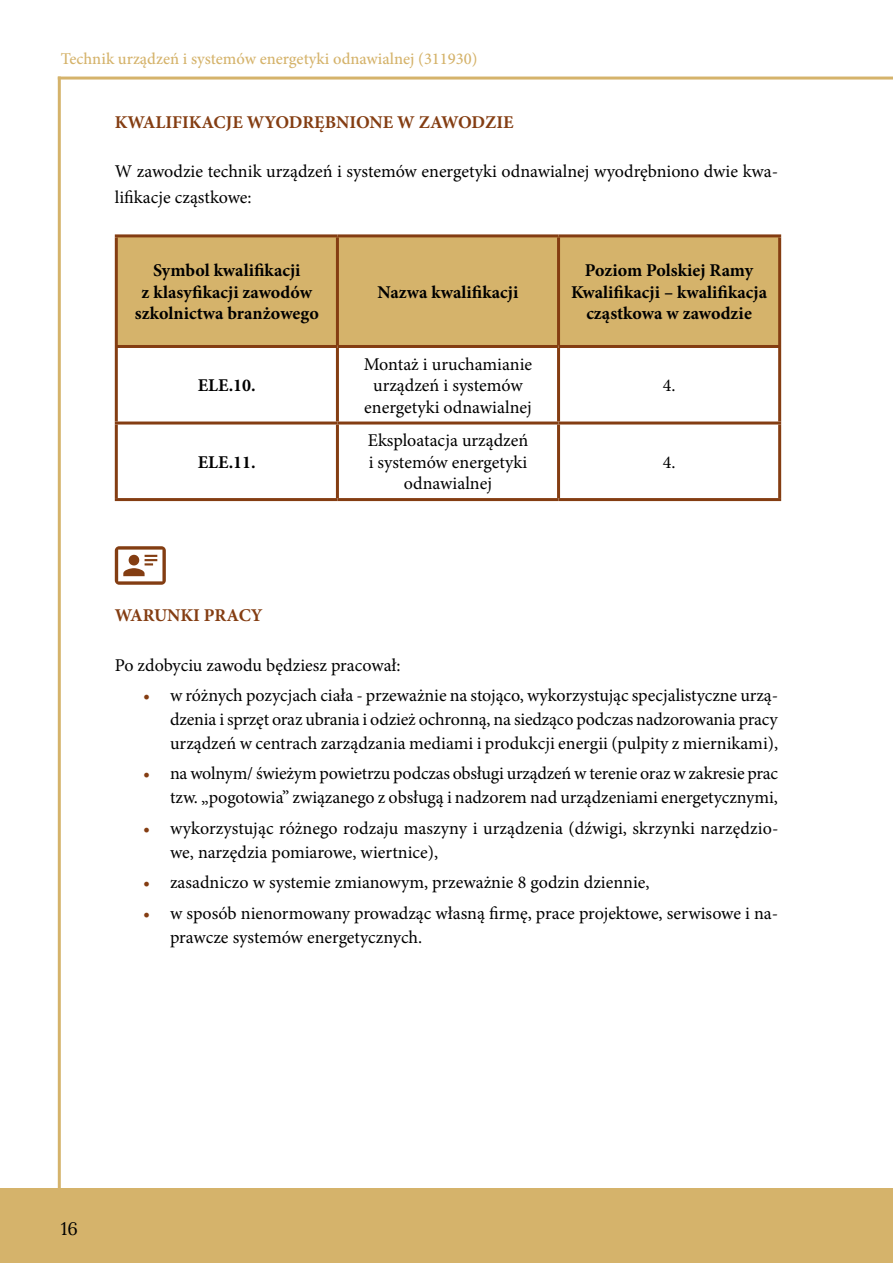
<style>
.page{position:relative;width:893px;height:1263px;background:#fff}
.page>*{position:absolute;margin:0;border:0;box-sizing:border-box;transform-origin:0 0}
.t1{font:18px/24px "Minion Pro";color:#000}
.t2{font:700 18px/21.6px "Minion Pro";color:#000;text-align:center}
.t3{font:700 18px "Minion Pro";color:#843d12}
.t4{font:18px "Lora";color:#000}
.t5{font:500 16.5px "Minion Pro";color:#d5b36b}
.s1{color:#843d12}
</style>
<div class="page">
<div style="left:0;top:1188px;width:893px;height:75px;background:#d5b36b"></div>
<hr style="left:58px;top:77px;width:3px;height:1113px;background:#d5b36b">
<hr style="left:58px;top:77px;width:835px;height:3px;background:#d5b36b">
<div style="left:118px;top:237px;width:660px;height:108px;background:#d5b36b"></div>
<svg style="left:118px;top:348px;width:660px;height:150px"></svg>
<hr style="left:115px;top:234px;width:222px;height:3px;background:#843d12">
<hr style="left:115px;top:237px;width:3px;height:108px;background:#843d12">
<hr style="left:337px;top:234px;width:222px;height:3px;background:#843d12">
<hr style="left:336px;top:237px;width:3px;height:108px;background:#843d12">
<hr style="left:559px;top:234px;width:222px;height:3px;background:#843d12">
<hr style="left:557px;top:237px;width:3px;height:108px;background:#843d12">
<hr style="left:778px;top:237px;width:3px;height:108px;background:#843d12">
<hr style="left:115px;top:345px;width:222px;height:3px;background:#843d12">
<hr style="left:115px;top:348px;width:3px;height:73px;background:#843d12">
<hr style="left:337px;top:345px;width:222px;height:3px;background:#843d12">
<hr style="left:336px;top:348px;width:3px;height:73px;background:#843d12">
<hr style="left:559px;top:345px;width:222px;height:3px;background:#843d12">
<hr style="left:557px;top:348px;width:3px;height:73px;background:#843d12">
<hr style="left:778px;top:348px;width:3px;height:73px;background:#843d12">
<hr style="left:115px;top:421px;width:222px;height:3px;background:#843d12">
<hr style="left:115px;top:424px;width:3px;height:74px;background:#843d12">
<hr style="left:337px;top:421px;width:222px;height:3px;background:#843d12">
<hr style="left:336px;top:424px;width:3px;height:74px;background:#843d12">
<hr style="left:559px;top:421px;width:222px;height:3px;background:#843d12">
<hr style="left:557px;top:424px;width:3px;height:74px;background:#843d12">
<hr style="left:778px;top:424px;width:3px;height:74px;background:#843d12">
<hr style="left:115px;top:498px;width:222px;height:3px;background:#843d12">
<hr style="left:337px;top:498px;width:222px;height:3px;background:#843d12">
<hr style="left:559px;top:498px;width:222px;height:3px;background:#843d12">
<svg style="left:115px;top:546px;width:51px;height:39px"></svg>
<p class="t5" style="left:61px;top:48px;width:418px">Technik urządzeń i systemów energetyki odnawialnej (311930)</p>
<p class="t3" style="left:115px;top:109px;width:400px">KWALIFIKACJE WYODRĘBNIONE W ZAWODZIE</p>
<p class="t1" style="left:115px;top:159px;width:665px;line-height:25.5px">W zawodzie technik urządzeń i systemów energetyki odnawialnej wyodrębniono dwie kwa&shy;lifikacje cząstkowe:</p>
<p class="t2" style="left:135px;top:259px;width:185px">Symbol kwalifikacji<br>z klasyfikacji zawodów szkolnictwa branżowego</p>
<p class="t2" style="left:378px;top:281px;width:142px">Nazwa kwalifikacji</p>
<p class="t2" style="left:571px;top:259px;width:198px">Poziom Polskiej Ramy<br>Kwalifikacji – kwalifikacja cząstkowa w zawodzie</p>
<p class="t2" style="left:198px;top:374px;width:59px">ELE.10.</p>
<p class="t1" style="left:364px;top:353px;width:170px;line-height:21.6px;text-align:center">Montaż i uruchamianie urządzeń i systemów energetyki odnawialnej</p>
<p class="t1" style="left:663px;top:374px;width:14px">4.</p>
<p class="t2" style="left:198px;top:451px;width:59px">ELE.11.</p>
<p class="t1" style="left:368px;top:430px;width:162px;line-height:21.6px;text-align:center">Eksploatacja urządzeń i systemów energetyki odnawialnej</p>
<p class="t1" style="left:663px;top:450px;width:14px">4.</p>
<p class="t3" style="left:115px;top:603px;width:149px">WARUNKI PRACY</p>
<p class="t1" style="left:115px;top:653px;width:287px">Po zdobyciu zawodu będziesz pracował:</p>
<p class="t1" style="left:170px;top:683px;width:610px;text-align:justify;text-indent:-27px"><span class="s1">•</span> w różnych pozycjach ciała - przeważnie na stojąco, wykorzystując specjalistyczne urzą&shy;dzenia i sprzęt oraz ubrania i odzież ochronną, na siedząco podczas nadzorowania pracy urządzeń w centrach zarządzania mediami i produkcji energii (pulpity z miernikami),</p>
<p class="t1" style="left:143px;top:762px;width:637px;text-align:right"><span class="s1">•</span> na wolnym/ świeżym powietrzu podczas obsługi urządzeń w terenie oraz w zakresie prac tzw. „pogotowia” związanego z obsługą i nadzorem nad urządzeniami energetycznymi,</p>
<p class="t1" style="left:170px;top:816px;width:610px;text-indent:-27px"><span class="s1">•</span> wykorzystując różnego rodzaju maszyny i urządzenia (dźwigi, skrzynki narzędzio&shy;we, narzędzia pomiarowe, wiertnice),</p>
<p class="t1" style="left:143px;top:870px;width:508px"><span class="s1">•</span> zasadniczo w systemie zmianowym, przeważnie 8 godzin dziennie,</p>
<p class="t1" style="left:170px;top:901px;width:610px;text-indent:-27px"><span class="s1">•</span> w sposób nienormowany prowadząc własną firmę, prace projektowe, serwisowe i na&shy;prawcze systemów energetycznych.</p>
<p class="t4" style="left:61px;top:1215px;width:18px">16</p>
</div>
